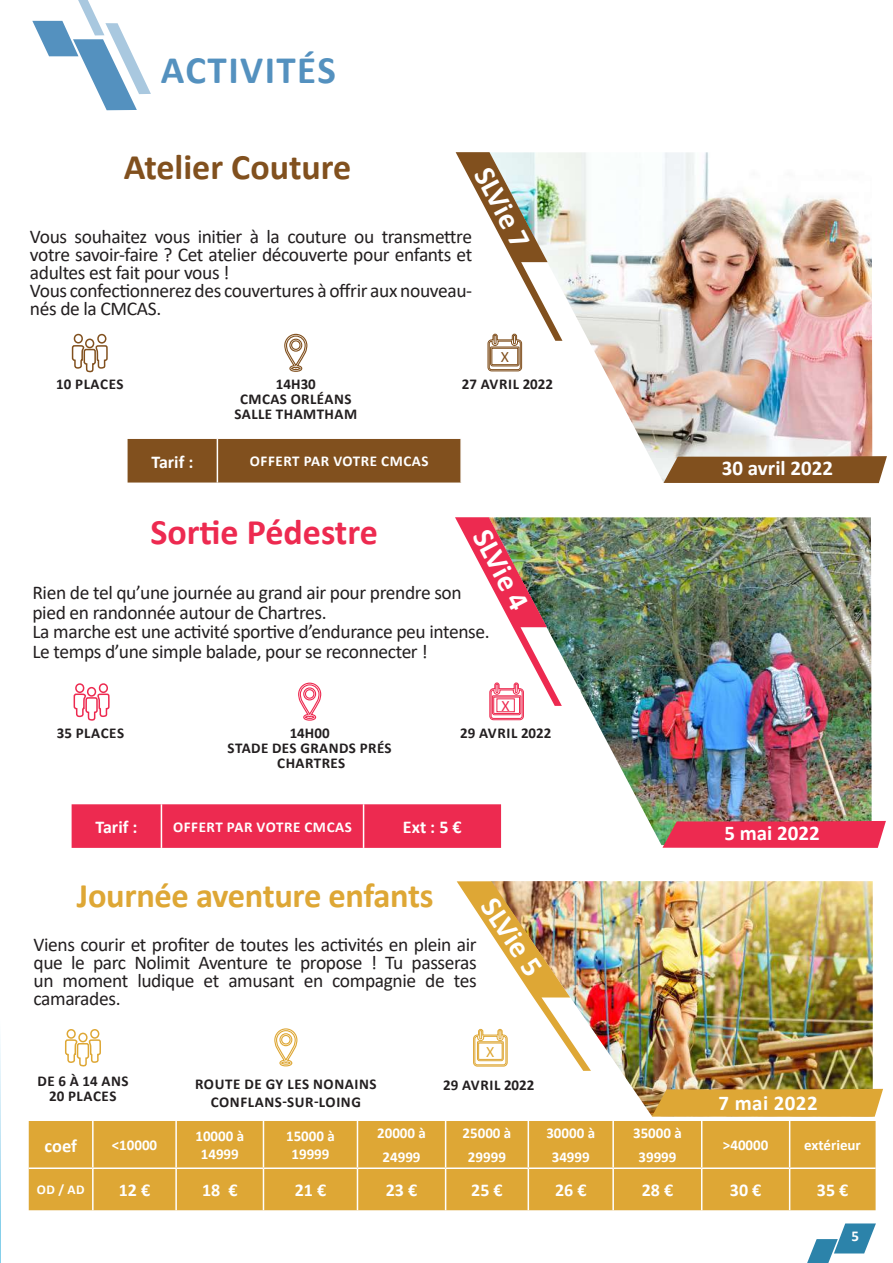
<style>
.page{position:relative;width:893px;height:1263px;background:#fff}
.page>*{position:absolute;margin:0;border:0;box-sizing:border-box;transform-origin:0 0}
.t1{font:700 39px "Calibri";letter-spacing:.035em;color:#5491bf}
.t2{font:700 36px "Calibri";color:#ed2a50}
.t3{font:700 36px "Calibri";color:#81501e}
.t4{font:700 34.5px "Calibri";letter-spacing:-.01em;color:#dea735}
.t5{font:700 30px "Calibri";color:#fff}
.t6{font:700 21px "Calibri";color:#fff}
.t7{font:19.5px/18px "Calibri";letter-spacing:-.02em;color:#231f20}
.t8{font:700 18.45px "Calibri";color:#fff}
.t9{font:700 18px "Calibri";color:#fff}
.t10{font:15.9px "Calibri";color:#dea735}
.t11{font:15.9px "Calibri";color:#ed2a50}
.t12{font:15.9px "Calibri";color:#81501e}
.t13{font:700 15px/15px "Calibri";letter-spacing:.03em;color:#231f20;text-align:center}
.t14{font:700 15px/23.7px "Calibri";color:#fff;text-align:center}
.t15{font:700 15px "Calibri";letter-spacing:.04em;color:#fff}
.t16{font:700 15px "Calibri";color:#231f20}
.t17{font:700 13.5px "Calibri";color:#fff}
</style>
<div class="page">
<svg style="left:32px;top:0;width:119px;height:110px"></svg>
<img style="left:591px;top:881px;width:282px;height:235px">
<svg style="left:65px;top:1029px;width:36px;height:38px"></svg>
<div style="left:78px;top:1032px;width:10px;height:10px;border:2px solid #dea735;border-radius:50%"></div>
<div style="left:67px;top:1029px;width:9px;height:10px;border:2px solid #dea735;border-radius:50%"></div>
<div style="left:90px;top:1029px;width:9px;height:10px;border:2px solid #dea735;border-radius:50%"></div>
<div style="left:29px;top:1121px;width:847px;height:89px;background:#dea735"></div>
<hr style="left:92px;top:1121px;width:2px;height:46px;background:#fff">
<hr style="left:175px;top:1121px;width:2px;height:46px;background:#fff">
<hr style="left:263px;top:1121px;width:1px;height:46px;background:#fff">
<hr style="left:357px;top:1121px;width:1px;height:46px;background:#fff">
<hr style="left:445px;top:1121px;width:1px;height:46px;background:#fff">
<hr style="left:528px;top:1121px;width:1px;height:46px;background:#fff">
<hr style="left:612px;top:1121px;width:2px;height:46px;background:#fff">
<hr style="left:701px;top:1121px;width:1px;height:46px;background:#fff">
<hr style="left:789px;top:1121px;width:1px;height:46px;background:#fff">
<hr style="left:29px;top:1167px;width:64px;height:2px;background:#fff">
<hr style="left:93px;top:1167px;width:83px;height:2px;background:#fff">
<hr style="left:92px;top:1169px;width:2px;height:41px;background:#fff">
<hr style="left:176px;top:1167px;width:87px;height:2px;background:#fff">
<hr style="left:175px;top:1169px;width:2px;height:41px;background:#fff">
<hr style="left:263px;top:1167px;width:94px;height:2px;background:#fff">
<hr style="left:263px;top:1169px;width:1px;height:41px;background:#fff">
<hr style="left:357px;top:1167px;width:89px;height:2px;background:#fff">
<hr style="left:357px;top:1169px;width:1px;height:41px;background:#fff">
<hr style="left:446px;top:1167px;width:82px;height:2px;background:#fff">
<hr style="left:445px;top:1169px;width:1px;height:41px;background:#fff">
<hr style="left:528px;top:1167px;width:85px;height:2px;background:#fff">
<hr style="left:528px;top:1169px;width:1px;height:41px;background:#fff">
<hr style="left:613px;top:1167px;width:89px;height:2px;background:#fff">
<hr style="left:612px;top:1169px;width:2px;height:41px;background:#fff">
<hr style="left:702px;top:1167px;width:88px;height:2px;background:#fff">
<hr style="left:701px;top:1169px;width:1px;height:41px;background:#fff">
<hr style="left:790px;top:1167px;width:86px;height:2px;background:#fff">
<hr style="left:789px;top:1169px;width:1px;height:41px;background:#fff">
<svg style="left:652px;top:1089px;width:231px;height:28px"></svg>
<img style="left:457px;top:881px;width:134px;height:190px">
<svg style="left:274px;top:1028px;width:24px;height:39px"></svg>
<img style="left:492px;top:517px;width:380px;height:328px">
<svg style="left:73px;top:683px;width:37px;height:38px"></svg>
<div style="left:87px;top:687px;width:9px;height:10px;border:2px solid #ed2a50;border-radius:50%"></div>
<div style="left:75px;top:683px;width:9px;height:10px;border:2px solid #ed2a50;border-radius:50%"></div>
<div style="left:99px;top:683px;width:9px;height:10px;border:2px solid #ed2a50;border-radius:50%"></div>
<svg style="left:298px;top:682px;width:24px;height:39px"></svg>
<div style="left:72px;top:804px;width:429px;height:44px;background:#ed2a50"></div>
<hr style="left:161px;top:804px;width:1px;height:44px;background:#fff">
<hr style="left:363px;top:804px;width:1px;height:44px;background:#fff">
<svg style="left:662px;top:821px;width:224px;height:27px"></svg>
<img style="left:455px;top:517px;width:107px;height:203px">
<img style="left:0;top:1039px;width:1px;height:224px">
<img style="left:562px;top:152px;width:310px;height:329px">
<svg style="left:663px;top:456px;width:224px;height:27px"></svg>
<svg style="left:456px;top:152px;width:106px;height:220px"></svg>
<svg style="left:71px;top:333px;width:37px;height:40px"></svg>
<div style="left:85px;top:338px;width:9px;height:10px;border:2px solid #81501e;border-radius:50%"></div>
<div style="left:74px;top:334px;width:9px;height:10px;border:2px solid #81501e;border-radius:50%"></div>
<div style="left:97px;top:334px;width:10px;height:10px;border:2px solid #81501e;border-radius:50%"></div>
<svg style="left:284px;top:333px;width:24px;height:39px"></svg>
<div style="left:128px;top:439px;width:332px;height:43px;background:#81501e"></div>
<hr style="left:217px;top:439px;width:1px;height:43px;background:#fff">
<svg style="left:807px;top:1223px;width:69px;height:40px"></svg>
<h1 class="t1" style="left:161px;top:43px;width:177px">ACTIVITÉS</h1>
<h2 class="t3" style="left:124px;top:142px;width:229px">Atelier Couture</h2>
<h3 class="t5" style="left:501px;top:159px;width:88px;rotate:62deg">SLVie 7</h3>
<p class="t7" style="left:30px;top:227px;width:444px">Vous souhaitez vous initier à la couture ou transmettre votre savoir-faire ? Cet atelier découverte pour enfants et adultes est fait pour vous !<br>Vous confectionnerez des couvertures à offrir aux nouveau&shy;nés de la CMCAS.</p>
<p class="t12" style="left:501px;top:346px;width:10px">X</p>
<p class="t13" style="left:56px;top:376px;width:69px">10 PLACES</p>
<p class="t16" style="left:462px;top:373px;width:93px">27 AVRIL 2022</p>
<p class="t13" style="left:234px;top:376px;width:124px">14H30<br>CMCAS ORLÉANS<br>SALLE THAMTHAM</p>
<p class="t9" style="left:151px;top:449px;width:43px">Tarif :</p>
<p class="t15" style="left:250px;top:451px;width:180px">OFFERT PAR VOTRE CMCAS</p>
<h2 class="t2" style="left:150px;top:506px;width:229px">Sortie Pédestre</h2>
<h3 class="t5" style="left:500px;top:521px;width:88px;rotate:62deg">SLVie 4</h3>
<p class="t7" style="left:32px;top:583px;width:459px;line-height:19.5px">Rien de tel qu’une journée au grand air pour prendre son pied en randonnée autour de Chartres.<br>La marche est une activité sportive d’endurance peu intense.<br>Le temps d’une simple balade, pour se reconnecter !</p>
<p class="t11" style="left:501px;top:695px;width:10px">X</p>
<p class="t13" style="left:57px;top:725px;width:69px">35 PLACES</p>
<p class="t16" style="left:460px;top:722px;width:93px">29 AVRIL 2022</p>
<p class="t13" style="left:228px;top:725px;width:166px">14H00<br>STADE DES GRANDS PRÉS<br>CHARTRES</p>
<p class="t6" style="left:722px;top:453px;width:113px">30 avril 2022</p>
<p class="t9" style="left:96px;top:814px;width:43px">Tarif :</p>
<p class="t15" style="left:173px;top:816px;width:180px">OFFERT PAR VOTRE CMCAS</p>
<p class="t9" style="left:403px;top:814px;width:60px">Ext : 5 €</p>
<p class="t6" style="left:724px;top:818px;width:97px">5 mai 2022</p>
<h3 class="t4" style="left:77px;top:871px;width:358px">Journée aventure enfants</h3>
<h3 class="t5" style="left:505px;top:889px;width:88px;rotate:56deg">SLVie 5</h3>
<p class="t7" style="left:34px;top:935px;width:445px;text-align:justify">Viens courir et profiter de toutes les activités en plein air que le parc Nolimit Aventure te propose ! Tu passeras un moment ludique et amusant en compagnie de tes camarades.</p>
<p class="t13" style="left:37px;top:1073px;width:93px">DE 6 À 14 ANS<br>20 PLACES</p>
<p class="t13" style="left:195px;top:1074px;width:183px;line-height:18px">ROUTE DE GY LES NONAINS<br>CONFLANS-SUR-LOING</p>
<p class="t10" style="left:486px;top:1040px;width:10px">X</p>
<p class="t16" style="left:443px;top:1074px;width:93px">29 AVRIL 2022</p>
<p class="t8" style="left:45px;top:1132px;width:34px">coef</p>
<p class="t14" style="left:112px;top:1133px;width:47px">&lt;10000</p>
<p class="t14" style="left:195px;top:1127px;width:50px;line-height:18px">10000 à<br>14999</p>
<p class="t14" style="left:286px;top:1127px;width:50px;line-height:18px">15000 à<br>19999</p>
<p class="t14" style="left:377px;top:1121px;width:50px">20000 à<br>24999</p>
<p class="t14" style="left:463px;top:1121px;width:50px">25000 à<br>29999</p>
<p class="t14" style="left:546px;top:1121px;width:50px">30000 à<br>34999</p>
<p class="t14" style="left:633px;top:1121px;width:50px">35000 à<br>39999</p>
<p class="t6" style="left:718px;top:1088px;width:101px">7 mai 2022</p>
<p class="t14" style="left:723px;top:1133px;width:47px">&gt;40000</p>
<p class="t14" style="left:804px;top:1133px;width:58px">extérieur</p>
<p class="t17" style="left:37px;top:1180px;width:49px">OD / AD</p>
<p class="t9" style="left:119px;top:1177px;width:33px">12 €</p>
<p class="t9" style="left:202px;top:1177px;width:37px">18 €</p>
<p class="t9" style="left:295px;top:1177px;width:33px">21 €</p>
<p class="t9" style="left:386px;top:1177px;width:33px">23 €</p>
<p class="t9" style="left:471px;top:1177px;width:33px">25 €</p>
<p class="t9" style="left:555px;top:1177px;width:33px">26 €</p>
<p class="t9" style="left:642px;top:1177px;width:33px">28 €</p>
<p class="t9" style="left:730px;top:1177px;width:33px">30 €</p>
<p class="t9" style="left:817px;top:1177px;width:33px">35 €</p>
<p class="t14" style="left:851px;top:1224px;width:9px">5</p>
</div>
